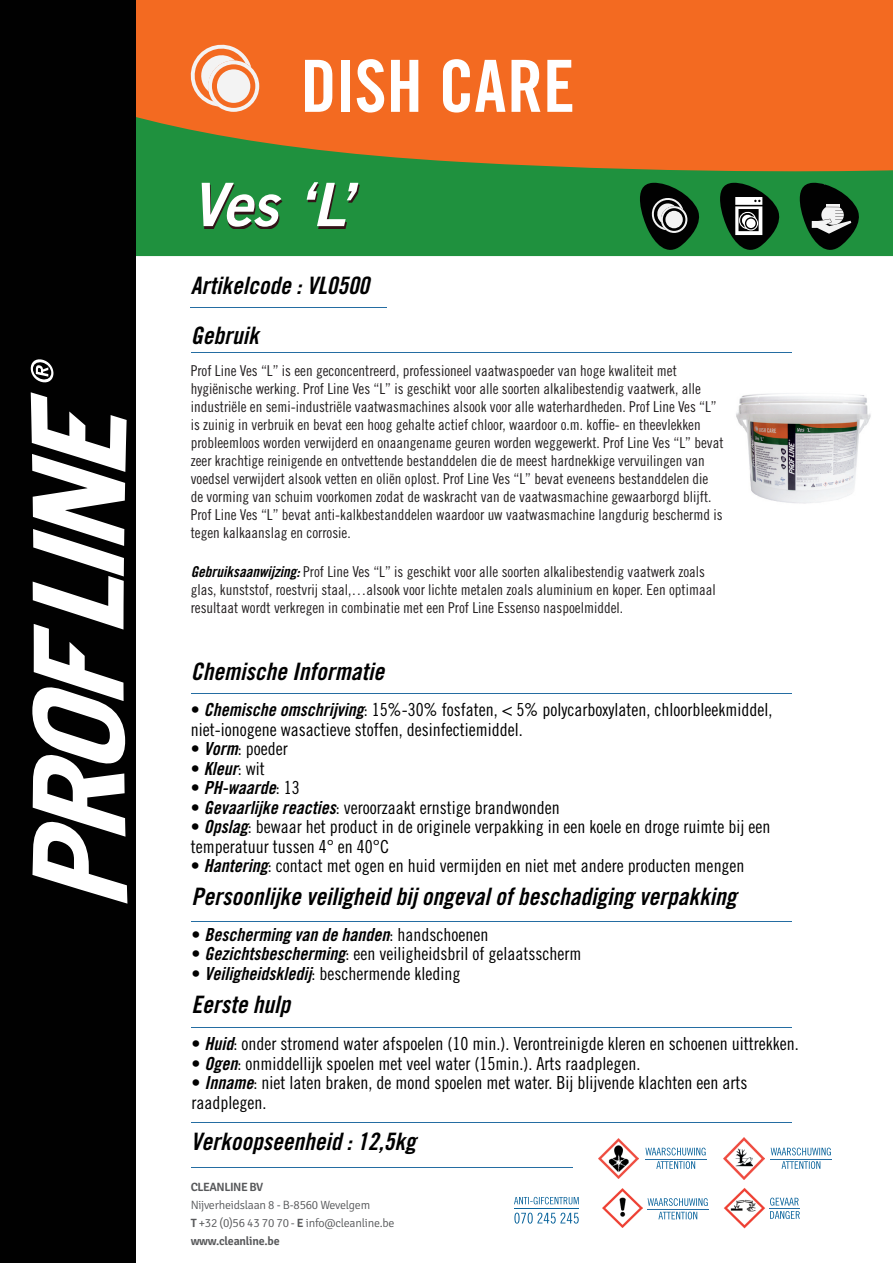
<style>
.page{position:relative;width:893px;height:1263px;background:#fff}
.page>*{position:absolute;margin:0;border:0;box-sizing:border-box;transform-origin:0 0}
.t1{font:72px "Trade Gothic LT Std Bd Cn 20";letter-spacing:-.005em;color:#fff}
.t2{font:60px "Trade Gothic LT Std Bd 2 Obl";color:#fff}
.t3{font:24px "Trade Gothic LT Std Bd Cn 20 Obl";color:#010101}
.t4{font:18px/19.5px "Trade Gothic LT Std Cn 18";color:#010101}
.t5{font:18px "Trade Gothic LT Std Bd Cn 20 Obl";color:#010101}
.t6{font:15px/18px "Trade Gothic LT Std Cn 18";color:#231f20}
.t7{font:300 12px/17.9px "Signika";letter-spacing:-.02em;color:#57585a}
.t8{font:600 12px "Signika";letter-spacing:-.04em;color:#57585a}
.s1{font-family:"Trade Gothic LT Std Bd Cn 20 Obl";color:#010101}
.s2{font-family:"Trade Gothic LT Std Bd Cn 20 Obl"}
.s3{font-family:"Trade Gothic LT Std Cn 18"}
.s4{font-weight:600}
</style>
<div class="page">
<div style="left:4px;top:0;width:889px;height:175px;background:#f36a21"></div>
<svg style="left:136px;top:83px;width:757px;height:173px"></svg>
<hr style="left:191px;top:1167px;width:381px;height:1px;background:#246da2">
<hr style="left:514px;top:1208px;width:65px;height:1px;background:#09639b">
<svg style="left:514px;top:1212px;width:65px;height:11px"></svg>
<svg style="left:514px;top:1197px;width:65px;height:7px"></svg>
<img style="left:203px;top:184px;width:156px;height:45px">
<div style="left:0;top:0;width:136px;height:1263px;background:#010101"></div>
<svg style="left:31px;top:392px;width:96px;height:512px"></svg>
<svg style="left:31px;top:358px;width:22px;height:26px"></svg>
<hr style="left:191px;top:352px;width:601px;height:1px;background:#246da2">
<hr style="left:191px;top:693px;width:601px;height:1px;background:#246da2">
<hr style="left:191px;top:921px;width:601px;height:1px;background:#246da2">
<hr style="left:191px;top:1027px;width:601px;height:1px;background:#246da2">
<hr style="left:191px;top:1122px;width:601px;height:1px;background:#246da2">
<hr style="left:191px;top:307px;width:196px;height:1px;background:#246da2">
<svg style="left:187px;top:44px;width:72px;height:68px"></svg>
<svg style="left:631px;top:182px;width:72px;height:75px;background:#2d613b"></svg>
<svg style="left:711px;top:182px;width:72px;height:75px;background:#336741"></svg>
<img style="left:603px;top:1189px;width:39px;height:39px">
<hr style="left:647px;top:1209px;width:62px;height:1px;background:#246da2">
<svg style="left:648px;top:1198px;width:60px;height:21px"></svg>
<img style="left:724px;top:1187px;width:41px;height:42px">
<hr style="left:769px;top:1208px;width:31px;height:1px;background:#246da2">
<svg style="left:770px;top:1211px;width:30px;height:8px"></svg>
<svg style="left:770px;top:1197px;width:29px;height:8px"></svg>
<svg style="left:790px;top:182px;width:73px;height:75px;background:#2c613b"></svg>
<img style="left:599px;top:1138px;width:39px;height:40px">
<svg style="left:645px;top:1147px;width:61px;height:8px"></svg>
<hr style="left:645px;top:1159px;width:62px;height:1px;background:#246da2">
<svg style="left:656px;top:1161px;width:39px;height:8px"></svg>
<img style="left:724px;top:1137px;width:41px;height:42px">
<svg style="left:771px;top:1147px;width:60px;height:8px"></svg>
<hr style="left:771px;top:1159px;width:61px;height:1px;background:#246da2">
<svg style="left:782px;top:1161px;width:38px;height:8px"></svg>
<img style="left:736px;top:393px;width:135px;height:111px">
<h1 class="t1" style="left:301px;top:42px;width:276px">DISH CARE</h1>
<h2 class="t2" style="left:191px;top:167px;width:163px">Ves ‘L’</h2>
<h3 class="t3" style="left:191px;top:271px;width:182px">Artikelcode : VL0500</h3>
<h3 class="t3" style="left:191px;top:321px;width:69px">Gebruik</h3>
<p class="t6" style="left:191px;top:362px;width:534px">Prof Line Ves “L” is een geconcentreerd, professioneel vaatwaspoeder van hoge kwaliteit met hygiënische werking. Prof Line Ves “L” is geschikt voor alle soorten alkalibestendig vaatwerk, alle industriële en semi-industriële vaatwasmachines alsook voor alle waterhardheden. Prof Line Ves “L” is zuinig in verbruik en bevat een hoog gehalte actief chloor, waardoor o.m. koffie- en theevlekken probleemloos worden verwijderd en onaangename geuren worden weggewerkt. Prof Line Ves “L” bevat zeer krachtige reinigende en ontvettende bestanddelen die de meest hardnekkige vervuilingen van voedsel verwijdert alsook vetten en oliën oplost. Prof Line Ves “L” bevat eveneens bestanddelen die de vorming van schuim voorkomen zodat de waskracht van de vaatwasmachine gewaarborgd blijft.<br>Prof Line Ves “L” bevat anti-kalkbestanddelen waardoor uw vaatwasmachine langdurig beschermd is tegen kalkaanslag en corrosie.</p>
<p class="t6" style="left:191px;top:563px;width:526px"><span class="s1">Gebruiksaanwijzing:</span> Prof Line Ves “L” is geschikt voor alle soorten alkalibestendig vaatwerk zoals glas, kunststof, roestvrij staal,…alsook voor lichte metalen zoals aluminium en koper. Een optimaal resultaat wordt verkregen in combinatie met een Prof Line Essenso naspoelmiddel.</p>
<h3 class="t3" style="left:191px;top:657px;width:195px">Chemische Informatie</h3>
<p class="t4" style="left:191px;top:700px;width:583px">• <span class="s2">Chemische omschrijving</span>: 15%-30% fosfaten, &lt; 5% polycarboxylaten, chloorbleekmiddel, niet-ionogene wasactieve stoffen, desinfectiemiddel.</p>
<p class="t4" style="left:191px;top:739px;width:98px">• <span class="s2">Vorm</span>: poeder</p>
<p class="t4" style="left:191px;top:758px;width:75px">• <span class="s2">Kleur</span>: wit</p>
<p class="t5" style="left:191px;top:777px;width:110px"><span class="s3">•</span> PH-waarde<span class="s3">: 13</span></p>
<p class="t4" style="left:191px;top:797px;width:370px">• <span class="s2">Gevaarlijke reacties</span>: veroorzaakt ernstige brandwonden</p>
<p class="t4" style="left:191px;top:817px;width:581px">• <span class="s2">Opslag</span>: bewaar het product in de originele verpakking in een koele en droge ruimte bij een temperatuur tussen 4° en 40°C</p>
<p class="t4" style="left:191px;top:856px;width:555px">• <span class="s2">Hantering</span>: contact met ogen en huid vermijden en niet met andere producten mengen</p>
<h3 class="t3" style="left:191px;top:882px;width:546px">Persoonlijke veiligheid bij ongeval of beschadiging verpakking</h3>
<p class="t5" style="left:191px;top:923px;width:298px"><span class="s3">•</span> Bescherming van de handen<span class="s3">: handschoenen</span></p>
<p class="t4" style="left:191px;top:944px;width:391px">• <span class="s2">Gezichtsbescherming</span>: een veiligheidsbril of gelaatsscherm</p>
<p class="t4" style="left:191px;top:963px;width:270px">• <span class="s2">Veiligheidskledij</span>: beschermende kleding</p>
<h3 class="t3" style="left:191px;top:990px;width:102px">Eerste hulp</h3>
<p class="t4" style="left:191px;top:1034px;width:609px">• <span class="s2">Huid</span>: onder stromend water afspoelen (10 min.). Verontreinigde kleren en schoenen uittrekken.</p>
<p class="t4" style="left:191px;top:1053px;width:450px">• <span class="s2">Ogen</span>: onmiddellijk spoelen met veel water (15min.). Arts raadplegen.</p>
<p class="t4" style="left:191px;top:1073px;width:557px">• <span class="s2">Inname</span>: niet laten braken, de mond spoelen met water. Bij blijvende klachten een arts raadplegen.</p>
<h3 class="t3" style="left:191px;top:1126px;width:227px">Verkoopseenheid : 12,5kg</h3>
<p class="t8" style="left:191px;top:1180px;width:74px">CLEANLINE BV</p>
<p class="t7" style="left:191px;top:1197px;width:205px">Nijverheidslaan 8 - B-8560 Wevelgem<br><span class="s4">T</span> +32 (0)56 43 70 70 - <span class="s4">E</span> info@cleanline.be <span class="s4">www.cleanline.be</span></p>
</div>
